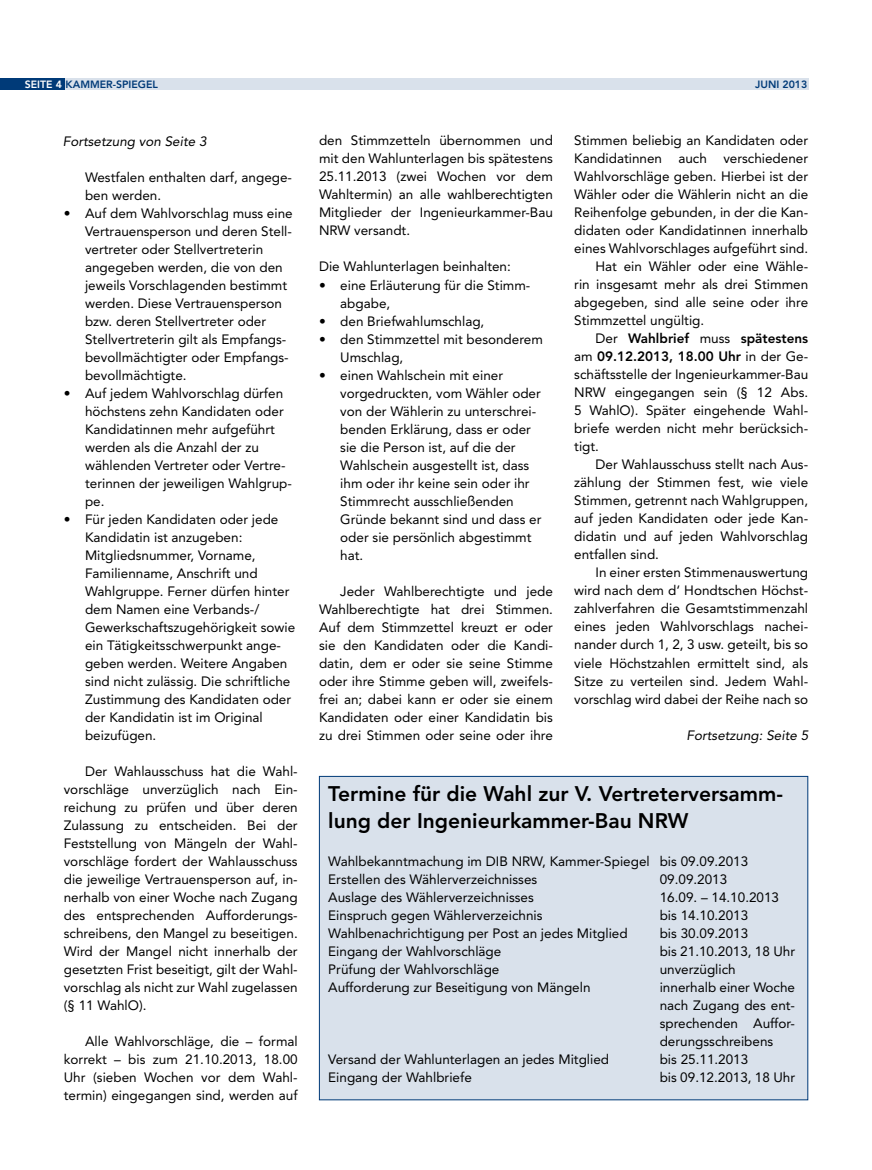
<style>
.page{position:relative;width:872px;height:1170px;background:#fff}
.page>*{position:absolute;margin:0;border:0;box-sizing:border-box;transform-origin:0 0}
.t1{font:800 21px/27px "Avenir LT Std";color:#000}
.t2{font:13.5px/18px "Avenir LT Std";color:#000}
.t3{font:800 13.5px "Avenir LT Std";color:#000}
.t4{font:italic 13.5px "Avenir LT Std";color:#000}
.t5{font:800 10.5px "Avenir LT Std";color:#003a78}
.s1{color:#fff}
.s2{font-weight:400}
</style>
<div class="page">
<div style="left:63px;top:79px;width:745px;height:11px;background:#d9e1eb"></div>
<div style="left:0;top:79px;width:64px;height:11px;background:#003a78"></div>
<div style="left:319px;top:776px;width:488px;height:323px;background:#d9e1eb"></div>
<div style="left:319px;top:776px;width:489px;height:324px;border:1px solid #003a78"></div>
<p class="t5" style="left:25px;top:78px;width:135px"><span class="s1">Seite 4</span> KAMMER-SPIEGEL</p>
<p class="t5" style="left:755px;top:78px;width:54px">JUNI 2013</p>
<p class="t4" style="left:63px;top:133px;width:145px">Fortsetzung von Seite 3</p>
<p class="t2" style="left:85px;top:168px;width:208px">Westfalen enthalten darf, angege&shy;ben werden.</p>
<p class="t2" style="left:85px;top:204px;width:209px;text-indent:-21px">• Auf dem Wahlvorschlag muss eine<br>Vertrauensperson und deren Stell&shy;vertreter oder Stellvertreterin angegeben werden, die von den jeweils Vorschlagenden bestimmt werden. Diese Vertrauensperson bzw. deren Stellvertreter oder<br>Stellvertreterin gilt als Empfangs&shy;bevollmächtigter oder Empfangs&shy;bevollmächtigte.</p>
<p class="t2" style="left:85px;top:384px;width:208px;text-indent:-21px">• Auf jedem Wahlvorschlag dürfen höchstens zehn Kandidaten oder<br>Kandidatinnen mehr aufgeführt werden als die Anzahl der zu wählenden Vertreter oder Vertre&shy;terinnen der jeweiligen Wahlgrup&shy;pe.</p>
<p class="t2" style="left:85px;top:510px;width:212px;text-indent:-21px">• Für jeden Kandidaten oder jede<br>Kandidatin ist anzugeben:<br>Mitgliedsnummer, Vorname,<br>Familienname, Anschrift und<br>Wahlgruppe. Ferner dürfen hinter dem Namen eine Verbands-/<br>Gewerkschaftszugehörigkeit sowie ein Tätigkeitsschwerpunkt ange&shy;geben werden. Weitere Angaben sind nicht zulässig. Die schriftliche<br>Zustimmung des Kandidaten oder der Kandidatin ist im Original beizufügen.</p>
<p class="t2" style="left:64px;top:762px;width:235px;text-align:justify;text-indent:21px">Der Wahlausschuss hat die Wahl&shy;vorschläge unverzüglich nach Ein&shy;reichung zu prüfen und über deren Zulassung zu entscheiden. Bei der Feststellung von Mängeln der Wahl&shy;vorschläge fordert der Wahlausschuss die jeweilige Vertrauensperson auf, in&shy;nerhalb von einer Woche nach Zugang des entsprechenden Aufforderungs&shy;schreibens, den Mangel zu beseitigen.<br>Wird der Mangel nicht innerhalb der gesetzten Frist beseitigt, gilt der Wahl&shy;vorschlag als nicht zur Wahl zugelassen (§ 11 WahlO).</p>
<p class="t2" style="left:64px;top:1032px;width:235px;text-align:justify;text-indent:21px">Alle Wahlvorschläge, die – formal korrekt – bis zum 21.10.2013, 18.00<br>Uhr (sieben Wochen vor dem Wahl&shy;termin) eingegangen sind, werden auf</p>
<p class="t2" style="left:319px;top:132px;width:235px;text-align:justify">den Stimmzetteln übernommen und mit den Wahlunterlagen bis spätestens 25.11.2013 (zwei Wochen vor dem Wahltermin) an alle wahlberechtigten Mitglieder der Ingenieurkammer-Bau NRW versandt.</p>
<p class="t2" style="left:319px;top:258px;width:193px">Die Wahlunterlagen beinhalten:</p>
<p class="t2" style="left:340px;top:276px;width:192px;text-indent:-21px">• eine Erläuterung für die Stimm&shy;abgabe,</p>
<p class="t2" style="left:319px;top:312px;width:167px">• den Briefwahlumschlag,</p>
<p class="t2" style="left:340px;top:330px;width:204px;text-indent:-21px">• den Stimmzettel mit besonderem<br>Umschlag,</p>
<p class="t2" style="left:340px;top:366px;width:203px;text-indent:-21px">• einen Wahlschein mit einer vorgedruckten, vom Wähler oder von der Wählerin zu unterschrei&shy;benden Erklärung, dass er oder sie die Person ist, auf die der<br>Wahlschein ausgestellt ist, dass ihm oder ihr keine sein oder ihr<br>Stimmrecht ausschließenden<br>Gründe bekannt sind und dass er oder sie persönlich abgestimmt hat.</p>
<p class="t2" style="left:319px;top:582px;width:235px;text-align:justify;text-indent:21px">Jeder Wahlberechtigte und jede Wahlberechtigte hat drei Stimmen.<br>Auf dem Stimmzettel kreuzt er oder sie den Kandidaten oder die Kandi&shy;datin, dem er oder sie seine Stimme oder ihre Stimme geben will, zweifels&shy;frei an; dabei kann er oder sie einem Kandidaten oder einer Kandidatin bis zu drei Stimmen oder seine oder ihre</p>
<p class="t2" style="left:574px;top:132px;width:235px">Stimmen beliebig an Kandidaten oder</p>
<p class="t2" style="left:574px;top:150px;width:235px">Kandidatinnen auch verschiedener</p>
<p class="t2" style="left:574px;top:168px;width:235px">Wahlvorschläge geben. Hierbei ist der</p>
<p class="t2" style="left:574px;top:186px;width:235px">Wähler oder die Wählerin nicht an die</p>
<p class="t2" style="left:574px;top:204px;width:235px">Reihenfolge gebunden, in der die Kan-</p>
<p class="t2" style="left:574px;top:222px;width:235px">didaten oder Kandidatinnen innerhalb</p>
<p class="t2" style="left:574px;top:240px;width:235px">eines Wahlvorschlages aufgeführt sind.</p>
<p class="t2" style="left:595px;top:258px;width:214px">Hat ein Wähler oder eine Wähle-</p>
<p class="t2" style="left:574px;top:276px;width:235px">rin insgesamt mehr als drei Stimmen</p>
<p class="t2" style="left:574px;top:294px;width:235px">abgegeben, sind alle seine oder ihre</p>
<p class="t2" style="left:574px;top:312px;width:132px">Stimmzettel ungültig.</p>
<p class="t3" style="left:595px;top:331px;width:214px"><span class="s2">Der</span> Wahlbrief <span class="s2">muss</span> spätestens</p>
<p class="t3" style="left:574px;top:349px;width:235px"><span class="s2">am</span> 09.12.2013, 18.00 Uhr <span class="s2">in der Ge-</span></p>
<p class="t2" style="left:574px;top:366px;width:235px">schäftsstelle der Ingenieurkammer-Bau</p>
<p class="t2" style="left:574px;top:384px;width:235px">NRW eingegangen sein (§ 12 Abs.</p>
<p class="t2" style="left:574px;top:402px;width:235px">5 WahlO). Später eingehende Wahl-</p>
<p class="t2" style="left:574px;top:420px;width:235px">briefe werden nicht mehr berücksich-</p>
<p class="t2" style="left:574px;top:438px;width:26px">tigt.</p>
<p class="t2" style="left:595px;top:456px;width:214px">Der Wahlausschuss stellt nach Aus-</p>
<p class="t2" style="left:574px;top:474px;width:235px">zählung der Stimmen fest, wie viele</p>
<p class="t2" style="left:574px;top:492px;width:235px">Stimmen, getrennt nach Wahlgruppen,</p>
<p class="t2" style="left:574px;top:510px;width:235px">auf jeden Kandidaten oder jede Kan-</p>
<p class="t2" style="left:574px;top:528px;width:235px">didatin und auf jeden Wahlvorschlag</p>
<p class="t2" style="left:574px;top:546px;width:86px">entfallen sind.</p>
<p class="t2" style="left:595px;top:564px;width:214px">In einer ersten Stimmenauswertung</p>
<p class="t2" style="left:574px;top:582px;width:235px">wird nach dem d‘ Hondtschen Höchst-</p>
<p class="t2" style="left:574px;top:600px;width:235px">zahlverfahren die Gesamtstimmenzahl</p>
<p class="t2" style="left:574px;top:618px;width:235px">eines jeden Wahlvorschlags nachei-</p>
<p class="t2" style="left:574px;top:636px;width:235px">nander durch 1, 2, 3 usw. geteilt, bis so</p>
<p class="t2" style="left:574px;top:654px;width:235px">viele Höchstzahlen ermittelt sind, als</p>
<p class="t2" style="left:574px;top:672px;width:235px">Sitze zu verteilen sind. Jedem Wahl-</p>
<p class="t2" style="left:574px;top:690px;width:235px">vorschlag wird dabei der Reihe nach so</p>
<p class="t4" style="left:686px;top:727px;width:123px">Fortsetzung: Seite 5</p>
<h1 class="t1" style="left:328px;top:780px;width:456px">Termine für die Wahl zur V. Vertreterversamm&shy;lung der Ingenieurkammer-Bau NRW</h1>
<p class="t2" style="left:328px;top:852px;width:323px">Wahlbekanntmachung im DIB NRW, Kammer-Spiegel Erstellen des Wählerverzeichnisses<br>Auslage des Wählerverzeichnisses<br>Einspruch gegen Wählerverzeichnis Wahlbenachrichtigung per Post an jedes Mitglied Eingang der Wahlvorschläge<br>Prüfung der Wahlvorschläge<br>Aufforderung zur Beseitigung von Mängeln</p>
<p class="t2" style="left:659px;top:852px;width:137px">bis 09.09.2013<br>09.09.2013<br>16.09. – 14.10.2013 bis 14.10.2013<br>bis 30.09.2013<br>bis 21.10.2013, 18 Uhr unverzüglich innerhalb einer Woche nach Zugang des ent&shy;sprechenden Auffor&shy;derungsschreibens<br>bis 25.11.2013<br>bis 09.12.2013, 18 Uhr</p>
<p class="t2" style="left:328px;top:1050px;width:282px">Versand der Wahlunterlagen an jedes Mitglied<br>Eingang der Wahlbriefe</p>
</div>
